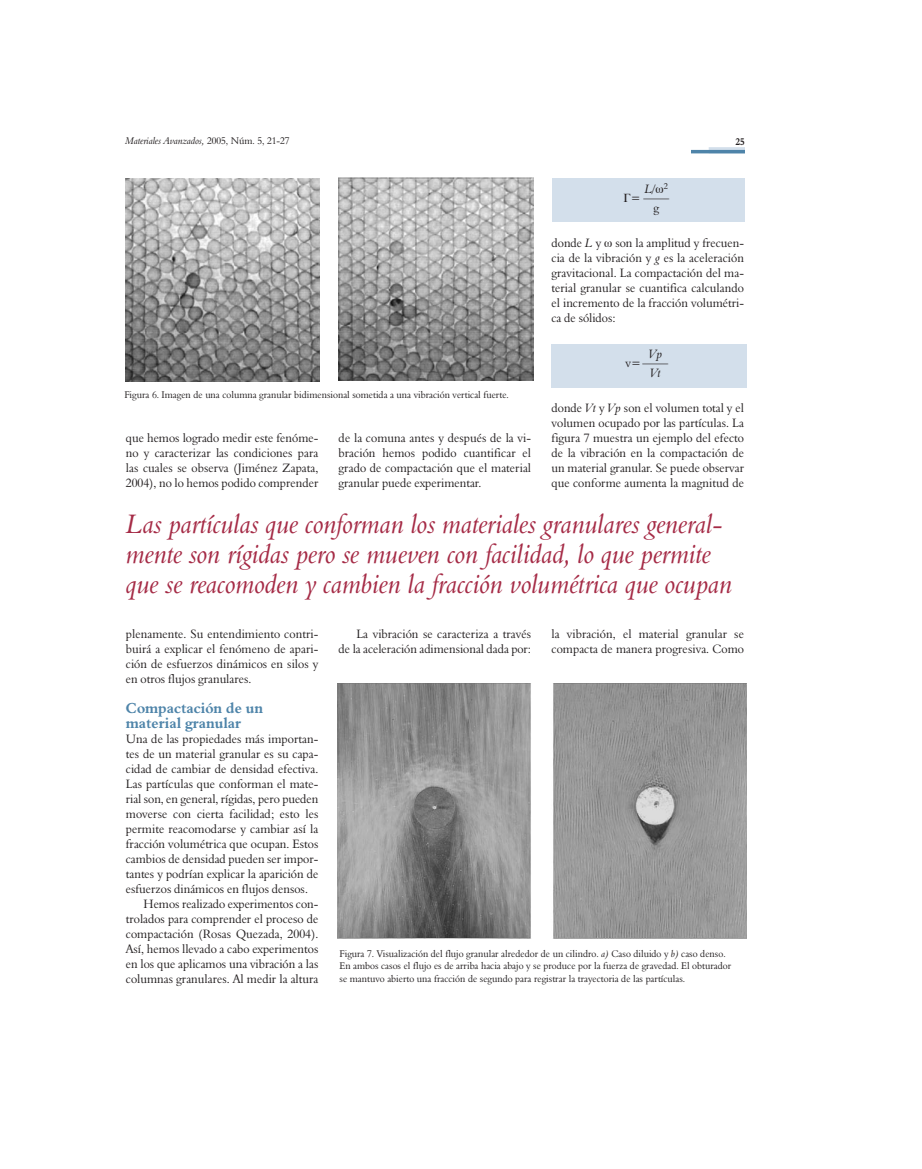
<style>
.page{position:relative;width:922px;height:1169px;background:#fff}
.page>*{position:absolute;margin:0;border:0;box-sizing:border-box;transform-origin:0 0}
.t1{font:27.5px/30px "Aldine 401 BT Italic A";color:#a52b46;scale:.95 1}
.t2{font:15px/15px "Aldine 401 BT Bold A";color:#4e84a9;scale:.95 1}
.t3{font:12.5px/15px "Aldine 401 BT Roman A";color:#231f20;text-align:justify;scale:.95 1}
.t4{font:12.5px/18.8px "Aldine 401 BT Italic A";color:#231f20;scale:.95 1}
.t5{font:10px/12.5px "Aldine 401 BT Roman A";color:#231f20;scale:.95 1}
.t6{font:10px "Aldine 401 BT Italic A";color:#231f20;scale:.95 1}
.t7{font:10px "Aldine 401 BT Bold A";color:#231f20;scale:.95 1}
.s1{font-family:"Aldine 401 BT Roman A"}
.s2{font-family:"Aldine 401 BT Italic A"}
</style>
<div class="page">
<div style="left:552px;top:178px;width:192px;height:43px;background:#d3dfeb"></div>
<div style="left:551px;top:345px;width:196px;height:43px;background:#d3dfeb"></div>
<div style="left:708px;top:147px;width:36px;height:6px;background:#d3dfeb"></div>
<hr style="left:690px;top:150px;width:54px;height:3px;background:#4e84a9">
<img style="left:125px;top:179px;width:195px;height:203px">
<img style="left:338px;top:177px;width:195px;height:203px">
<img style="left:337px;top:683px;width:409px;height:255px">
<p class="t6" style="left:125px;top:137px;width:174px">Materiales Avanzados, <span class="s1">2005, Núm. 5, 21-27</span></p>
<p class="t7" style="left:735px;top:137px;width:11px">25</p>
<p class="t5" style="left:124px;top:389px;width:406px">Figura 6. Imagen de una columna granular bidimensional sometida a una vibración vertical fuerte.</p>
<p class="t3" style="left:126px;top:432px;width:204px">que hemos logrado medir este fenóme&shy;no y caracterizar las condiciones para las cuales se observa (Jiménez Zapata, 2004), no lo hemos podido comprender</p>
<p class="t3" style="left:338px;top:432px;width:204px">de la comuna antes y después de la vi&shy;bración hemos podido cuantificar el grado de compactación que el material granular puede experimentar.</p>
<p class="t3" style="left:644px;top:181px;width:26px;line-height:18.8px;text-align:center"><span class="s2">L</span>/ <sup>2 </sup>g</p>
<p class="t3" style="left:630px;top:192px;width:12px">=</p>
<p class="t3" style="left:551px;top:237px;width:204px">donde <span class="s2">L</span> y son la amplitud y frecuen&shy;cia de la vibración y <span class="s2">g</span> es la aceleración gravitacional. La compactación del ma&shy;terial granular se cuantifica calculando el incremento de la fracción volumétri&shy;ca de sólidos:</p>
<p class="t3" style="left:625px;top:357px;width:18px">v=</p>
<p class="t3" style="left:551px;top:402px;width:204px">donde <span class="s2">Vt</span> y <span class="s2">Vp</span> son el volumen total y el volumen ocupado por las partículas. La figura 7 muestra un ejemplo del efecto de la vibración en la compactación de un material granular. Se puede observar que conforme aumenta la magnitud de</p>
<p class="t4" style="left:648px;top:346px;width:15px">Vp<br>Vt</p>
<p class="t1" style="left:126px;top:511px;width:639px">Las partículas que conforman los materiales granulares general&shy;mente son rígidas pero se mueven con facilidad, lo que permite que se reacomoden y cambien la fracción volumétrica que ocupan</p>
<p class="t3" style="left:126px;top:627px;width:204px">plenamente. Su entendimiento contri&shy;buirá a explicar el fenómeno de apari&shy;ción de esfuerzos dinámicos en silos y en otros flujos granulares.</p>
<p class="t2" style="left:126px;top:701px;width:146px">Compactación de un material granular</p>
<p class="t3" style="left:126px;top:732px;width:204px">Una de las propiedades más importan-</p>
<p class="t3" style="left:126px;top:747px;width:204px">tes de un material granular es su capa-</p>
<p class="t3" style="left:126px;top:762px;width:204px">cidad de cambiar de densidad efectiva.</p>
<p class="t3" style="left:126px;top:777px;width:204px">Las partículas que conforman el mate-</p>
<p class="t3" style="left:126px;top:792px;width:204px">rial son, en general, rígidas, pero pueden</p>
<p class="t3" style="left:126px;top:807px;width:204px">moverse con cierta facilidad; esto les</p>
<p class="t3" style="left:126px;top:822px;width:204px">permite reacomodarse y cambiar así la</p>
<p class="t3" style="left:126px;top:837px;width:204px">fracción volumétrica que ocupan. Estos</p>
<p class="t3" style="left:126px;top:852px;width:204px">cambios de densidad pueden ser impor-</p>
<p class="t3" style="left:126px;top:867px;width:204px">tantes y podrían explicar la aparición de</p>
<p class="t3" style="left:126px;top:882px;width:193px">esfuerzos dinámicos en flujos densos.</p>
<p class="t3" style="left:143px;top:897px;width:185px">Hemos realizado experimentos con-</p>
<p class="t3" style="left:126px;top:912px;width:204px">trolados para comprender el proceso de</p>
<p class="t3" style="left:126px;top:927px;width:204px">compactación (Rosas Quezada, 2004).</p>
<p class="t3" style="left:126px;top:942px;width:204px">Así, hemos llevado a cabo experimentos</p>
<p class="t3" style="left:126px;top:957px;width:204px">en los que aplicamos una vibración a las</p>
<p class="t3" style="left:126px;top:972px;width:204px">columnas granulares. Al medir la altura</p>
<p class="t3" style="left:338px;top:627px;width:204px;text-align:right">La vibración se caracteriza a través<br>de la aceleración adimensional dada por:</p>
<p class="t3" style="left:551px;top:627px;width:204px">la vibración, el material granular se compacta de manera progresiva. Como</p>
<p class="t5" style="left:339px;top:948px;width:413px">Figura 7. Visualización del flujo granular alrededor de un cilindro. <span class="s2">a)</span> Caso diluido y <span class="s2">b)</span> caso denso.<br>En ambos casos el flujo es de arriba hacia abajo y se produce por la fuerza de gravedad. El obturador se mantuvo abierto una fracción de segundo para registrar la trayectoria de las partículas.</p>
</div>
